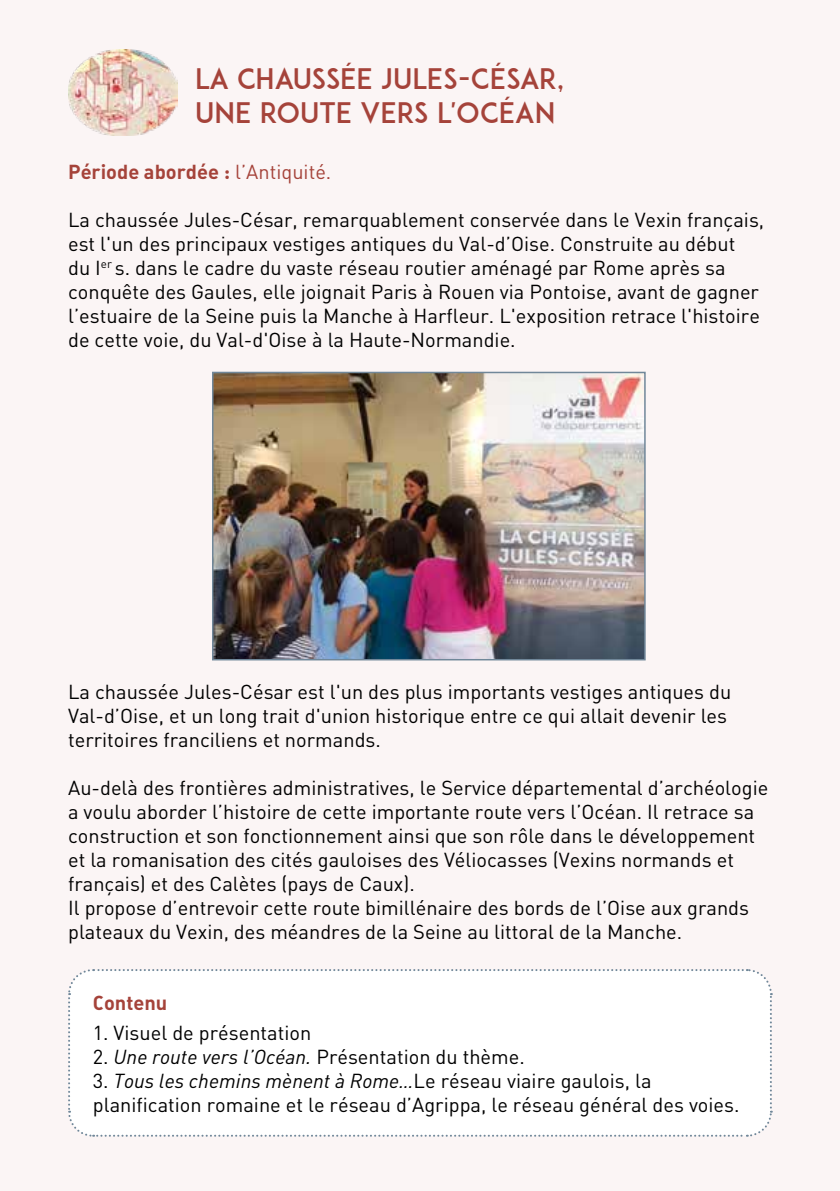
<style>
.page{position:relative;width:840px;height:1191px;background:#fff}
.page>*{position:absolute;margin:0;border:0;box-sizing:border-box;transform-origin:0 0}
.t1{font:28px/33.6px "ADAM.CGPRO";color:#a5433a}
.t2{font:20px/24px "DIN";color:#000}
.t3{font:20px "DIN Bold Alternate";color:#a5433a}
.s1{font-family:"DIN"}
.s2{font-style:italic}
</style>
<div class="page">
<div style="left:0;top:0;width:839px;height:1191px;background:#fbf5f5"></div>
<img style="left:215px;top:375px;width:427px;height:282px">
<div style="left:212px;top:372px;width:433px;height:288px;border:2px solid #708799"></div>
<div style="left:68px;top:969px;width:704px;height:168px;background:#fff"></div>
<img style="left:68px;top:49px;width:109px;height:86px">
<h1 class="t1" style="left:195px;top:62px;width:370px">LA CHAUSSÉE JULES-CÉSAR,<br>UNE ROUTE VERS L'OCÉAN</h1>
<p class="t3" style="left:68px;top:159px;width:264px">Période abordée : <span class="s1">l’Antiquité.</span></p>
<p class="t2" style="left:68px;top:207px;width:697px">La chaussée Jules-César, remarquablement conservée dans le Vexin français, est l'un des principaux vestiges antiques du Val-d’Oise. Construite au début<br>du I<sup>er</sup> s. dans le cadre du vaste réseau routier aménagé par Rome après sa conquête des Gaules, elle joignait Paris à Rouen via Pontoise, avant de gagner l’estuaire de la Seine puis la Manche à Harfleur. L'exposition retrace l'histoire de cette voie, du Val-d'Oise à la Haute-Normandie.</p>
<p class="t2" style="left:68px;top:679px;width:664px">La chaussée Jules-César est l'un des plus importants vestiges antiques du<br>Val-d’Oise, et un long trait d'union historique entre ce qui allait devenir les territoires franciliens et normands.</p>
<p class="t2" style="left:68px;top:775px;width:701px">Au-delà des frontières administratives, le Service départemental d’archéologie a voulu aborder l’histoire de cette importante route vers l’Océan. Il retrace sa construction et son fonctionnement ainsi que son rôle dans le développement et la romanisation des cités gauloises des Véliocasses (Vexins normands et français) et des Calètes (pays de Caux).<br>Il propose d’entrevoir cette route bimillénaire des bords de l’Oise aux grands plateaux du Vexin, des méandres de la Seine au littoral de la Manche.</p>
<p class="t3" style="left:93px;top:989px;width:76px">Contenu</p>
<p class="t2" style="left:93px;top:1020px;width:220px">1. Visuel de présentation</p>
<p class="t2" style="left:93px;top:1044px;width:433px">2. <span class="s2">Une route vers l’Océan.</span> Présentation du thème.</p>
<p class="t2" style="left:93px;top:1068px;width:648px">3. <span class="s2">Tous les chemins mènent à Rome…</span>Le réseau viaire gaulois, la planification romaine et le réseau d’Agrippa, le réseau général des voies.</p>
</div>
